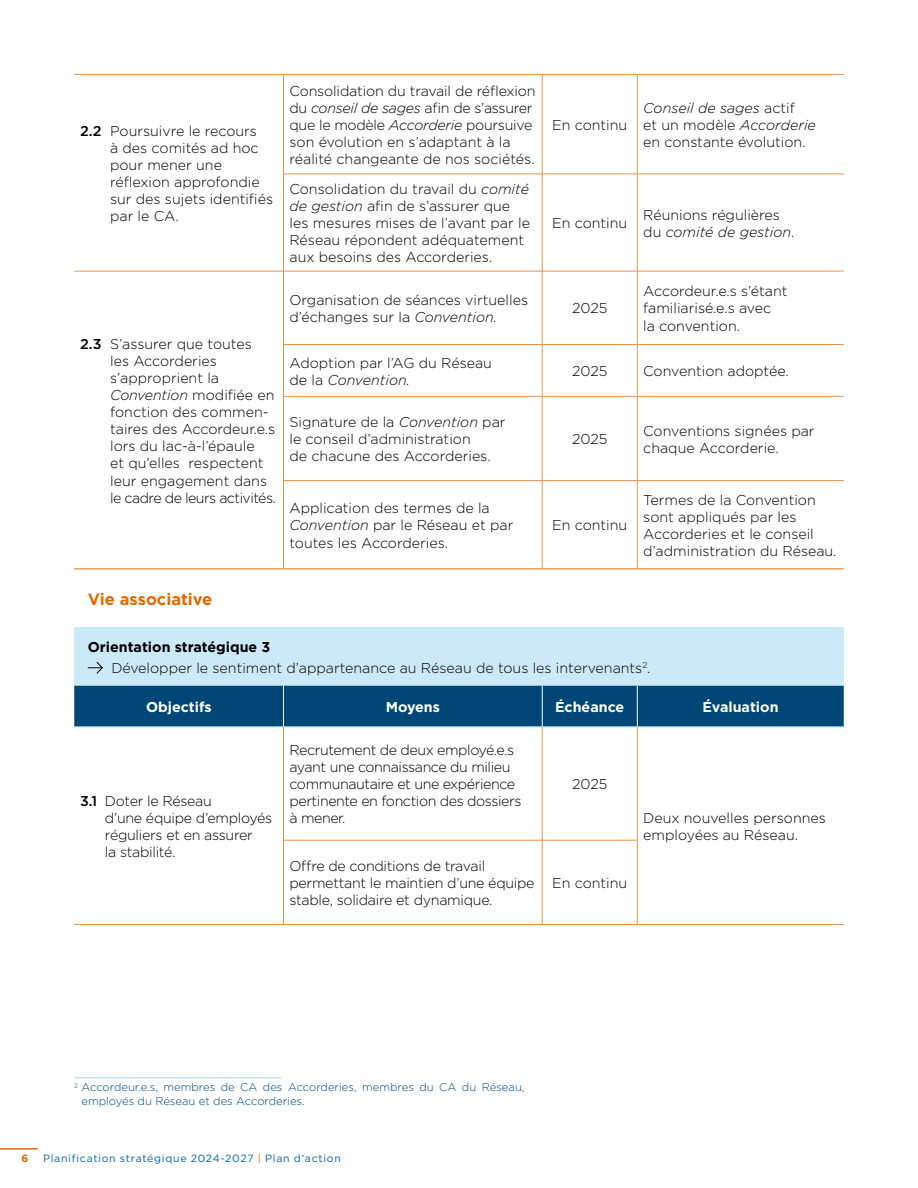
<style>
.page{position:relative;width:918px;height:1188px;background:#fff}
.page>*{position:absolute;margin:0;border:0;box-sizing:border-box;transform-origin:0 0}
.t1{font:700 16.5px "Gotham";color:#e16a03}
.t2{font:300 14.25px/17.1px "Gotham";color:#000}
.t3{font:300 14.25px/17.1px "Gotham";letter-spacing:-.02em;color:#000}
.t4{font:300 14.25px/17.1px "Gotham";letter-spacing:-.03em;color:#000}
.t5{font:700 14.25px "Gotham";color:#fff}
.t6{font:300 11.25px/13.5px "Gotham";color:#004778}
.t7{font:10.5px "Gotham";letter-spacing:.07em;color:#0064a7}
.t8{font:700 10.5px "Gotham";color:#e16a03}
.s1{font-weight:500}
.s2{font-style:italic}
.s3{font-weight:700}
.s4{color:#e16a03}
</style>
<div class="page">
<div style="left:74px;top:627px;width:770px;height:59px;background:#cbe9f6"></div>
<div style="left:74px;top:686px;width:770px;height:41px;background:#004778"></div>
<hr style="left:74px;top:727px;width:210px;height:1px;background:#a2d9ef">
<hr style="left:284px;top:727px;width:258px;height:1px;background:#a2d9ef">
<hr style="left:542px;top:727px;width:95px;height:1px;background:#a2d9ef">
<hr style="left:637px;top:727px;width:207px;height:1px;background:#a2d9ef">
<hr style="left:637px;top:727px;width:1px;height:113px;background:#ea9148">
<hr style="left:637px;top:840px;width:1px;height:84px;background:#ea9148">
<hr style="left:542px;top:727px;width:1px;height:113px;background:#ea9148">
<hr style="left:542px;top:840px;width:1px;height:84px;background:#ea9148">
<hr style="left:283px;top:840px;width:259px;height:1px;background:#ea9148">
<hr style="left:542px;top:840px;width:95px;height:1px;background:#ea9148">
<hr style="left:284px;top:924px;width:258px;height:1px;background:#ea9148">
<hr style="left:542px;top:924px;width:95px;height:1px;background:#ea9148">
<hr style="left:637px;top:924px;width:207px;height:1px;background:#ea9148">
<hr style="left:283px;top:727px;width:1px;height:113px;background:#ea9148">
<hr style="left:283px;top:840px;width:1px;height:84px;background:#ea9148">
<hr style="left:74px;top:924px;width:210px;height:1px;background:#ea9148">
<hr style="left:283px;top:686px;width:1px;height:41px;background:#fff">
<hr style="left:542px;top:686px;width:1px;height:41px;background:#fff">
<hr style="left:637px;top:686px;width:1px;height:41px;background:#fff">
<svg style="left:88px;top:661px;width:15px;height:13px"></svg>
<hr style="left:637px;top:75px;width:1px;height:99px;background:#ea9148">
<hr style="left:637px;top:174px;width:1px;height:97px;background:#ea9148">
<hr style="left:542px;top:75px;width:1px;height:99px;background:#ea9148">
<hr style="left:542px;top:174px;width:1px;height:97px;background:#ea9148">
<hr style="left:284px;top:74px;width:258px;height:1px;background:#ea9148">
<hr style="left:542px;top:74px;width:95px;height:1px;background:#ea9148">
<hr style="left:637px;top:74px;width:207px;height:1px;background:#ea9148">
<hr style="left:283px;top:174px;width:259px;height:1px;background:#ea9148">
<hr style="left:542px;top:174px;width:95px;height:1px;background:#ea9148">
<hr style="left:637px;top:174px;width:207px;height:1px;background:#ea9148">
<hr style="left:284px;top:271px;width:258px;height:1px;background:#ea9148">
<hr style="left:542px;top:271px;width:95px;height:1px;background:#ea9148">
<hr style="left:637px;top:271px;width:207px;height:1px;background:#ea9148">
<hr style="left:283px;top:344px;width:259px;height:1px;background:#ea9148">
<hr style="left:542px;top:344px;width:95px;height:1px;background:#ea9148">
<hr style="left:637px;top:344px;width:207px;height:1px;background:#ea9148">
<hr style="left:283px;top:396px;width:259px;height:1px;background:#ea9148">
<hr style="left:542px;top:396px;width:95px;height:1px;background:#ea9148">
<hr style="left:637px;top:396px;width:207px;height:1px;background:#ea9148">
<hr style="left:283px;top:480px;width:259px;height:1px;background:#ea9148">
<hr style="left:542px;top:480px;width:95px;height:1px;background:#ea9148">
<hr style="left:637px;top:480px;width:207px;height:1px;background:#ea9148">
<hr style="left:74px;top:74px;width:210px;height:1px;background:#ea9148">
<hr style="left:283px;top:75px;width:1px;height:99px;background:#ea9148">
<hr style="left:283px;top:174px;width:1px;height:97px;background:#ea9148">
<hr style="left:74px;top:271px;width:210px;height:1px;background:#ea9148">
<hr style="left:284px;top:569px;width:258px;height:1px;background:#e16a03">
<hr style="left:542px;top:569px;width:95px;height:1px;background:#e16a03">
<hr style="left:637px;top:569px;width:207px;height:1px;background:#e16a03">
<hr style="left:74px;top:569px;width:210px;height:1px;background:#e16a03">
<hr style="left:283px;top:271px;width:1px;height:73px;background:#ea9148">
<hr style="left:542px;top:271px;width:1px;height:73px;background:#ea9148">
<hr style="left:637px;top:271px;width:1px;height:73px;background:#ea9148">
<hr style="left:283px;top:345px;width:1px;height:51px;background:#ea9148">
<hr style="left:542px;top:345px;width:1px;height:51px;background:#ea9148">
<hr style="left:637px;top:345px;width:1px;height:51px;background:#ea9148">
<hr style="left:283px;top:397px;width:1px;height:83px;background:#ea9148">
<hr style="left:542px;top:397px;width:1px;height:83px;background:#ea9148">
<hr style="left:637px;top:397px;width:1px;height:83px;background:#ea9148">
<hr style="left:283px;top:481px;width:1px;height:88px;background:#ea9148">
<hr style="left:542px;top:481px;width:1px;height:88px;background:#ea9148">
<hr style="left:637px;top:481px;width:1px;height:88px;background:#ea9148">
<hr style="left:74px;top:1078px;width:207px;height:1px;background:#a2d9ef">
<hr style="left:0;top:1148px;width:38px;height:2px;background:#e16a03">
<p class="t2" style="left:110px;top:122px;width:164px;text-indent:-30px"><span class="s1">2.2</span> Poursuivre le recours<br>à des comités ad hoc pour mener une réflexion approfondie sur des sujets identifiés par le CA.</p>
<p class="t2" style="left:110px;top:335px;width:167px;text-indent:-30px"><span class="s1">2.3</span> S’assurer que toutes<br>les Accorderies s’approprient la<br><span class="s2">Convention</span> modifiée en fonction des commen&shy;taires des Accordeur.e.s lors du lac-à-l’épaule<br>et qu’elles respectent leur engagement dans le cadre de leurs activités.</p>
<p class="t2" style="left:289px;top:82px;width:248px">Consolidation du travail de réflexion du <span class="s2">conseil de sages</span> afin de s’assurer que le modèle <span class="s2">Accorderie</span> poursuive son évolution en s’adaptant à la réalité changeante de nos sociétés.</p>
<p class="t2" style="left:289px;top:180px;width:242px">Consolidation du travail du <span class="s2">comité de gestion</span> afin de s’assurer que les mesures mises de l’avant par le<br>Réseau répondent adéquatement aux besoins des Accorderies.</p>
<p class="t2" style="left:552px;top:116px;width:77px">En continu</p>
<p class="t2" style="left:643px;top:99px;width:174px"><span class="s2">Conseil de sages</span> actif<br>et un modèle <span class="s2">Accorderie </span>en constante évolution.</p>
<p class="t2" style="left:552px;top:214px;width:77px">En continu</p>
<p class="t2" style="left:643px;top:206px;width:153px">Réunions régulières du <span class="s2">comité de gestion</span>.</p>
<p class="t2" style="left:289px;top:291px;width:240px">Organisation de séances virtuelles d’échanges sur la <span class="s2">Convention.</span></p>
<p class="t2" style="left:572px;top:300px;width:37px">2025</p>
<p class="t2" style="left:643px;top:282px;width:146px">Accordeur.e.s s’étant familiarisé.e.s avec<br>la convention.</p>
<p class="t2" style="left:289px;top:354px;width:204px">Adoption par l’AG du Réseau de la <span class="s2">Convention.</span></p>
<p class="t2" style="left:572px;top:362px;width:37px">2025</p>
<p class="t2" style="left:643px;top:362px;width:147px">Convention adoptée.</p>
<p class="t2" style="left:289px;top:413px;width:218px">Signature de la <span class="s2">Convention</span> par le conseil d’administration<br>de chacune des Accorderies.</p>
<p class="t2" style="left:572px;top:430px;width:37px">2025</p>
<p class="t2" style="left:643px;top:422px;width:173px">Conventions signées par chaque Accorderie.</p>
<p class="t2" style="left:289px;top:499px;width:225px">Application des termes de la<br><span class="s2">Convention</span> par le Réseau et par toutes les Accorderies.</p>
<p class="t2" style="left:552px;top:516px;width:77px">En continu</p>
<p class="t2" style="left:643px;top:491px;width:195px">Termes de la Convention sont appliqués par les<br>Accorderies et le conseil d’administration du Réseau.</p>
<p class="t1" style="left:88px;top:588px;width:126px">Vie associative</p>
<p class="t2" style="left:111px;top:636px;width:541px;line-height:20.5px;text-indent:-24px"><span class="s3">Orientation stratégique 3<br></span>Développer le sentiment d’appartenance au Réseau de tous les intervenants<sup>2</sup>.</p>
<p class="t5" style="left:146px;top:697px;width:67px">Objectifs</p>
<p class="t5" style="left:386px;top:697px;width:56px">Moyens</p>
<p class="t5" style="left:555px;top:697px;width:71px">Échéance</p>
<p class="t5" style="left:702px;top:697px;width:78px">Évaluation</p>
<p class="t3" style="left:105px;top:792px;width:169px;text-indent:-25px"><span class="s1">3.1</span> Doter le Réseau<br>d’une équipe d’employés réguliers et en assurer<br>la stabilité.</p>
<p class="t4" style="left:289px;top:741px;width:234px">Recrutement de deux employé.e.s ayant une connaissance du milieu communautaire et une expérience pertinente en fonction des dossiers à mener.</p>
<p class="t3" style="left:289px;top:857px;width:247px">Offre de conditions de travail permettant le maintien d’une équipe stable, solidaire et dynamique.</p>
<p class="t2" style="left:572px;top:775px;width:37px">2025</p>
<p class="t2" style="left:552px;top:874px;width:77px">En continu</p>
<p class="t2" style="left:643px;top:809px;width:184px">Deux nouvelles personnes employées au Réseau.</p>
<p class="t6" style="left:81px;top:1080px;width:444px;text-indent:-7px"><sup>2</sup> Accordeur.e.s, membres de CA des Accorderies, membres du CA du Réseau, employés du Réseau et des Accorderies.</p>
<p class="t8" style="left:21px;top:1151px;width:8px">6</p>
<p class="t7" style="left:43px;top:1151px;width:299px">Planification stratégique 2024-2027 <span class="s4">|</span> Plan d’action</p>
</div>
